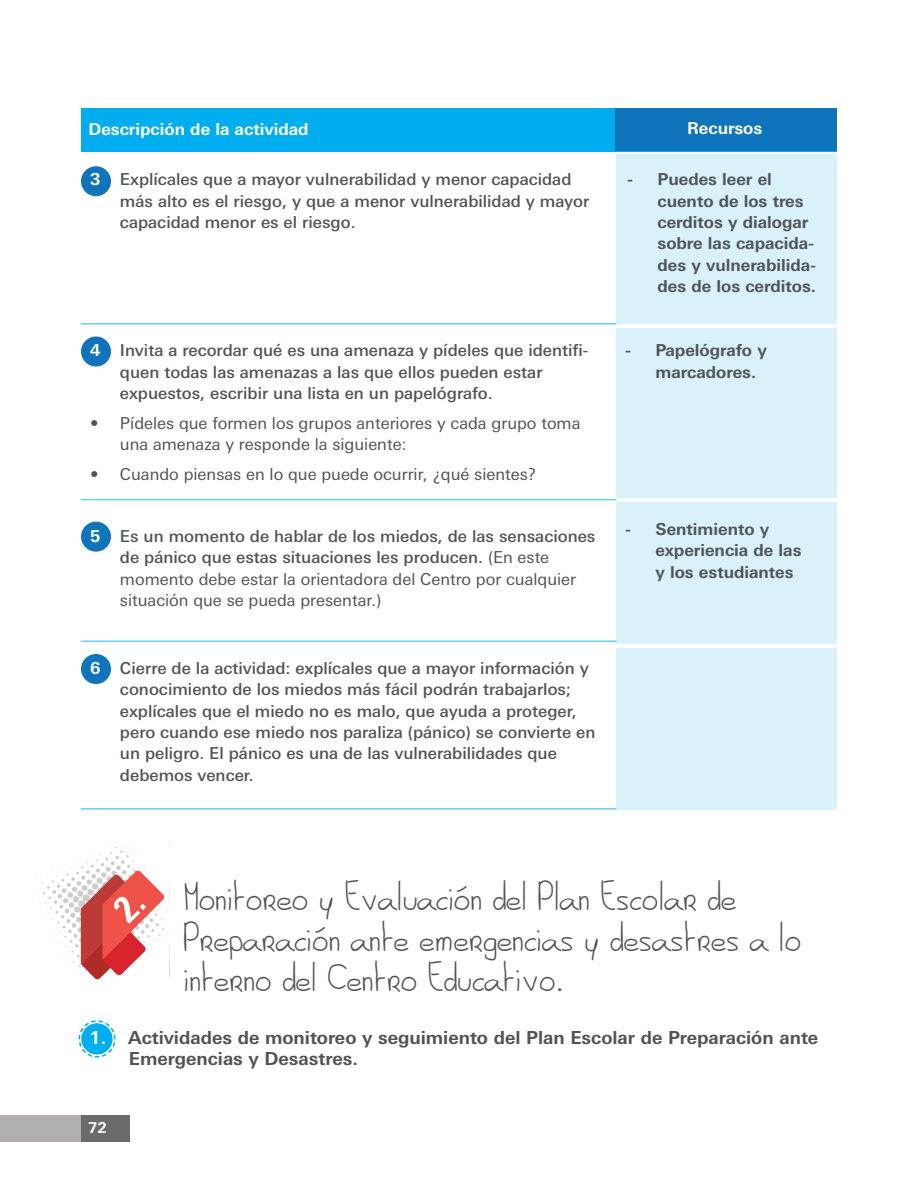
<style>
.page{position:relative;width:918px;height:1188px;background:#fff}
.page>*{position:absolute;margin:0;border:0;box-sizing:border-box;transform-origin:0 0}
.t1{font:40.5px/40.5px "Al seana";letter-spacing:-.02em;color:#515456}
.t2{font:700 18px/21.6px "Linotype Univers Basic";color:#515456}
.t3{font:500 16.5px/21.3px "Linotype Univers Basic";color:#515456}
.t4{font:16.5px/21.3px "Linotype Univers Basic";color:#515456}
.t5{font:700 16.5px/21.3px "Linotype Univers Basic";color:#515456}
.t6{font:700 16.5px "Linotype Univers Basic";color:#fff}
.t7{font:700 15px "Linotype Univers Basic";color:#fff}
.s1{font-weight:700;color:#fff}
.s2{font-weight:500}
.s3{color:#fff}
</style>
<div class="page">
<svg style="left:78px;top:1020px;width:38px;height:38px"></svg>
<div style="left:81px;top:1115px;width:49px;height:27px;background:#6c6a6d"></div>
<div style="left:0;top:1115px;width:81px;height:27px;background:#b2aeaf"></div>
<img style="left:36px;top:840px;width:133px;height:133px">
<div style="left:81px;top:1023px;width:32px;height:31px;background:#00aeef;border-radius:50%"></div>
<div style="left:616px;top:154px;width:221px;height:170px;background:#d9f1fb"></div>
<hr style="left:81px;top:323px;width:535px;height:1px;background:#67cef5">
<div style="left:616px;top:328px;width:221px;height:170px;background:#d9f1fb"></div>
<hr style="left:81px;top:499px;width:535px;height:1px;background:#67cef5">
<div style="left:616px;top:502px;width:221px;height:142px;background:#d9f1fb"></div>
<hr style="left:81px;top:640px;width:535px;height:2px;background:#67cef5">
<div style="left:616px;top:649px;width:221px;height:161px;background:#d9f1fb"></div>
<div style="left:81px;top:166px;width:30px;height:30px;background:#1074bc;border-radius:50%"></div>
<div style="left:81px;top:336px;width:30px;height:30px;background:#1074bc;border-radius:50%"></div>
<div style="left:81px;top:522px;width:30px;height:30px;background:#1074bc;border-radius:50%"></div>
<div style="left:81px;top:654px;width:30px;height:30px;background:#1074bc;border-radius:50%"></div>
<div style="left:81px;top:108px;width:756px;height:43px;background:#00aeef"></div>
<div style="left:615px;top:108px;width:222px;height:43px;background:#1074bc"></div>
<hr style="left:81px;top:808px;width:535px;height:2px;background:#67cef5">
<svg style="left:81px;top:871px;width:83px;height:108px"></svg>
<p class="t6" style="left:88px;top:123px;width:222px">Descripción de la actividad</p>
<p class="t6" style="left:687px;top:122px;width:77px">Recursos</p>
<p class="t3" style="left:120px;top:170px;width:471px;text-indent:-30px"><span class="s1">3</span> Explícales que a mayor vulnerabilidad y menor capacidad más alto es el riesgo, y que a menor vulnerabilidad y mayor capacidad menor es el riesgo.</p>
<p class="t3" style="left:120px;top:341px;width:470px;text-indent:-30px"><span class="s1">4</span> Invita a recordar qué es una amenaza y pídeles que identifi&shy;quen todas las amenazas a las que ellos pueden estar expuestos, escribir una lista en un papelógrafo.</p>
<p class="t4" style="left:120px;top:414px;width:462px;text-indent:-30px">• Pídeles que formen los grupos anteriores y cada grupo toma una amenaza y responde la siguiente:</p>
<p class="t4" style="left:90px;top:465px;width:448px">• Cuando piensas en lo que puede ocurrir, ¿qué sientes?</p>
<p class="t4" style="left:120px;top:527px;width:477px;text-indent:-30px"><span class="s1">5</span> <span class="s2">Es un momento de hablar de los miedos, de las sensaciones de pánico que estas situaciones les producen.</span> (En este momento debe estar la orientadora del Centro por cualquier situación que se pueda presentar.)</p>
<p class="t3" style="left:120px;top:659px;width:477px;text-indent:-30px"><span class="s1">6</span> Cierre de la actividad: explícales que a mayor información y conocimiento de los miedos más fácil podrán trabajarlos; explícales que el miedo no es malo, que ayuda a proteger, pero cuando ese miedo nos paraliza (pánico) se convierte en un peligro. El pánico es una de las vulnerabilidades que debemos vencer.</p>
<p class="t5" style="left:657px;top:170px;width:160px;text-indent:-30px">- Puedes leer el cuento de los tres cerditos y dialogar sobre las capacida&shy;des y vulnerabilida&shy;des de los cerditos.</p>
<p class="t5" style="left:655px;top:341px;width:113px;text-indent:-30px">- Papelógrafo y marcadores.</p>
<p class="t5" style="left:655px;top:520px;width:148px;text-indent:-30px">- Sentimiento y experiencia de las y los estudiantes</p>
<h1 class="t1" style="left:184px;top:876px;width:620px">Monitoreo y Evaluación del Plan Escolar de<br>Preparación ante emergencias y desastres a lo interno del Centro Educativo.</h1>
<p class="t2" style="left:129px;top:1028px;width:691px;text-indent:-39px"><span class="s3">1.</span> Actividades de monitoreo y seguimiento del Plan Escolar de Preparación ante<br>Emergencias y Desastres.</p>
<p class="t7" style="left:88px;top:1122px;width:20px">72</p>
</div>
